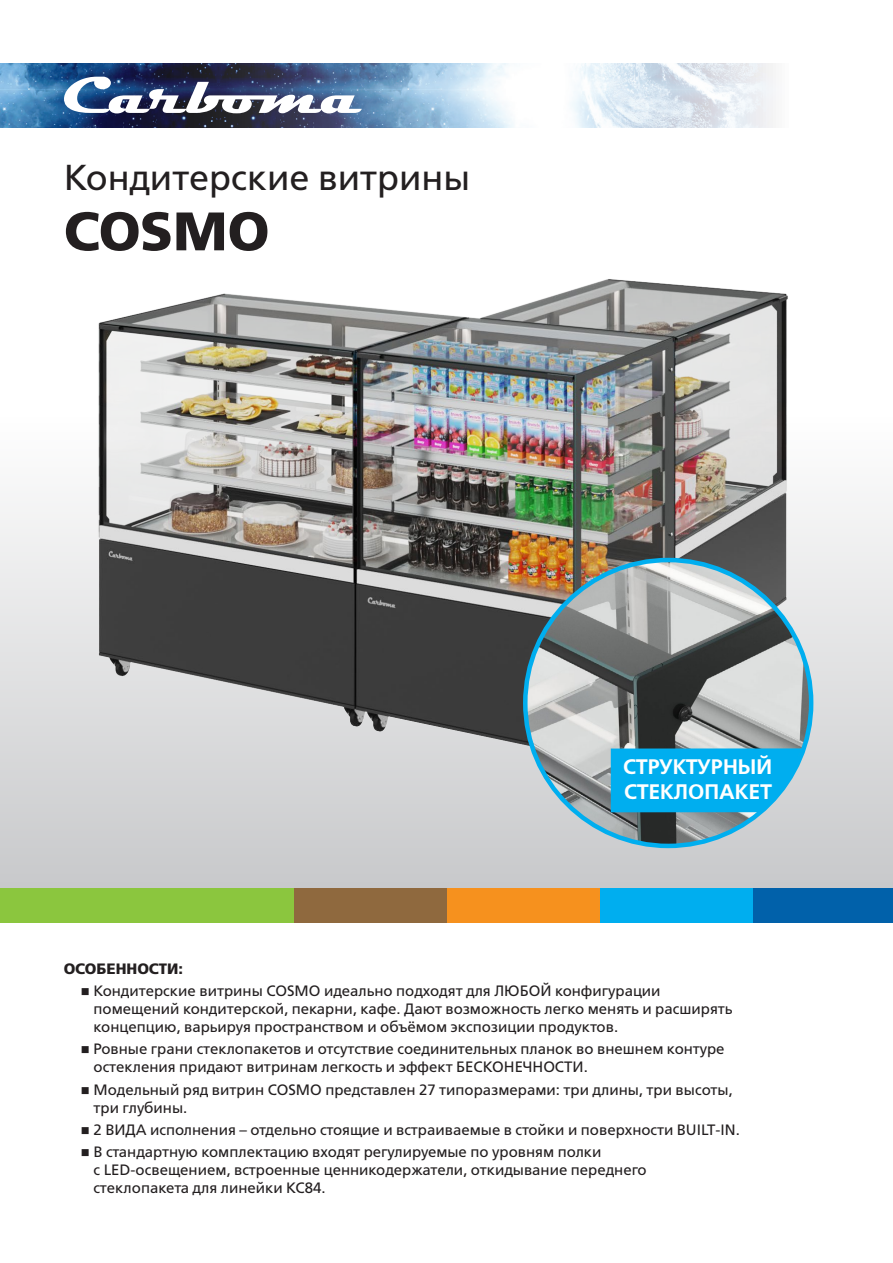
<style>
.page{position:relative;width:893px;height:1263px;background:#fff}
.page>*{position:absolute;margin:0;border:0;box-sizing:border-box;transform-origin:0 0}
.t1{font:54px "Free Set Bold C";letter-spacing:-.005em;color:#231f20}
.t2{font:36px "Free Set C";color:#231f20}
.t3{font:700 21px/25.2px "Free Set C";color:#fff}
.t4{font:15px/18px "Free Set C";color:#231f20}
.t5{font:15px "Free Set Bold C";color:#231f20}
</style>
<div class="page">
<img style="left:0;top:64px;width:773px;height:64px">
<div style="left:0;top:417px;width:893px;height:483px;background:#c7c8ca"></div>
<div style="left:752px;top:889px;width:141px;height:34px;background:#0161aa"></div>
<div style="left:599px;top:889px;width:153px;height:34px;background:#00aeef"></div>
<div style="left:446px;top:889px;width:153px;height:34px;background:#f6911e"></div>
<div style="left:293px;top:889px;width:153px;height:34px;background:#8f693e"></div>
<div style="left:0;top:889px;width:293px;height:34px;background:#8bc63e"></div>
<img style="left:0;top:279px;width:893px;height:517px">
<img style="left:525px;top:560px;width:286px;height:286px;border-radius:143px">
<svg style="left:64px;top:77px;width:298px;height:36px"></svg>
<svg style="left:611px;top:748px;width:192px;height:64px;background:#0fb0ec"></svg>
<h2 class="t2" style="left:64px;top:158px;width:408px">Кондитерские витрины</h2>
<h1 class="t1" style="left:64px;top:201px;width:207px">COSMO</h1>
<h3 class="t3" style="left:623px;top:754px;width:151px">СТРУКТУРНЫЙ<br>СТЕКЛОПАКЕТ</h3>
<p class="t5" style="left:64px;top:960px;width:121px">ОСОБЕННОСТИ:</p>
<p class="t4" style="left:94px;top:982px;width:641px;text-indent:-13px">■ Кондитерские витрины COSMO идеально подходят для ЛЮБОЙ конфигурации помещений кондитерской, пекарни, кафе. Дают возможность легко менять и расширять концепцию, варьируя пространством и объёмом экспозиции продуктов.</p>
<p class="t4" style="left:94px;top:1040px;width:633px;text-indent:-13px">■ Ровные грани стеклопакетов и отсутствие соединительных планок во внешнем контуре остекления придают витринам легкость и эффект БЕСКОНЕЧНОСТИ.</p>
<p class="t4" style="left:94px;top:1080px;width:641px;text-indent:-13px">■ Модельный ряд витрин COSMO представлен 27 типоразмерами: три длины, три высоты, три глубины.</p>
<p class="t4" style="left:81px;top:1121px;width:660px">■ 2 ВИДА исполнения – отдельно стоящие и встраиваемые в стойки и поверхности BUILT-IN.</p>
<p class="t4" style="left:94px;top:1143px;width:555px;text-indent:-13px">■ В стандартную комплектацию входят регулируемые по уровням полки<br>с LED-освещением, встроенные ценникодержатели, откидывание переднего стеклопакета для линейки КС84.</p>
</div>
